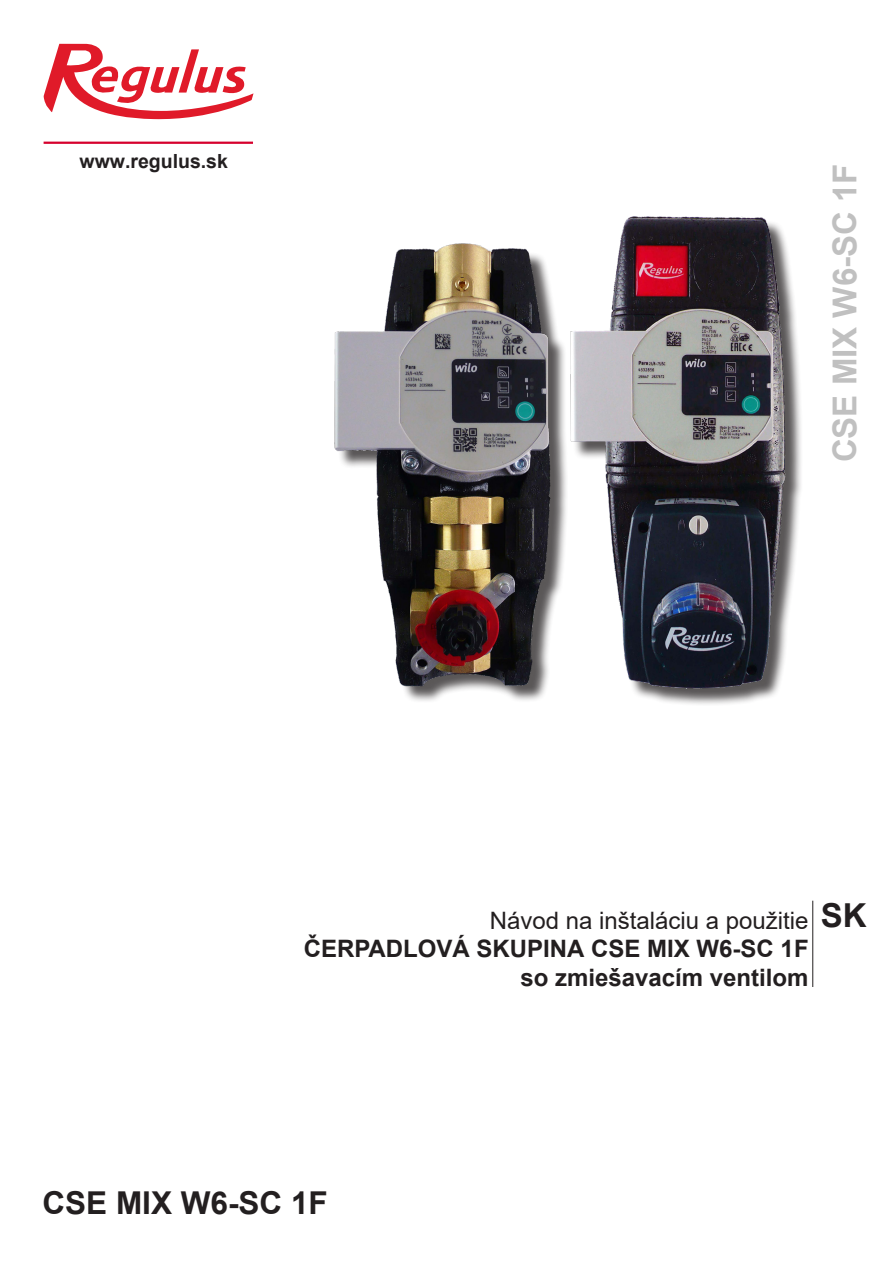
<style>
.page{position:relative;width:893px;height:1263px;background:#fff}
.page>*{position:absolute;margin:0;border:0;box-sizing:border-box;transform-origin:0 0}
.t1{font:700 33px "Arial";color:#c0c0c0}
.t2{font:700 33px "Arial";color:#231f20}
.t3{font:700 31.5px "Arial";color:#231f20}
.t4{font:700 24px/28.8px "Arial";color:#231f20;text-align:right}
.t5{font:24px "Arial";color:#231f20}
.t6{font:700 19.5px "Arial";color:#231f20}
</style>
<div class="page">
<svg style="left:44px;top:44px;width:209px;height:75px"></svg>
<hr style="left:44px;top:142px;width:209px;height:2px;background:#d6002d">
<hr style="left:812px;top:901px;width:1px;height:86px;background:#231f20">
<div style="left:572px;top:219px;width:231px;height:487px;background:#231f20;opacity:.75"></div>
<img style="left:570px;top:216px;width:222px;height:475px">
<div style="left:338px;top:247px;width:230px;height:457px;background:#231f20;opacity:.75"></div>
<img style="left:334px;top:243px;width:225px;height:448px">
<p class="t6" style="left:80px;top:147px;width:150px">www.regulus.sk</p>
<p class="t1" style="left:822px;top:462px;width:300px;rotate:-90deg">CSE MIX W6-SC 1F</p>
<p class="t5" style="left:490px;top:903px;width:320px">Návod na inštaláciu a použitie</p>
<p class="t2" style="left:821px;top:892px;width:47px">SK</p>
<p class="t4" style="left:304px;top:935px;width:506px">ČERPADLOVÁ SKUPINA CSE MIX W6-SC 1F so zmiešavacím ventilom</p>
<p class="t3" style="left:43px;top:1180px;width:287px">CSE MIX W6-SC 1F</p>
</div>
